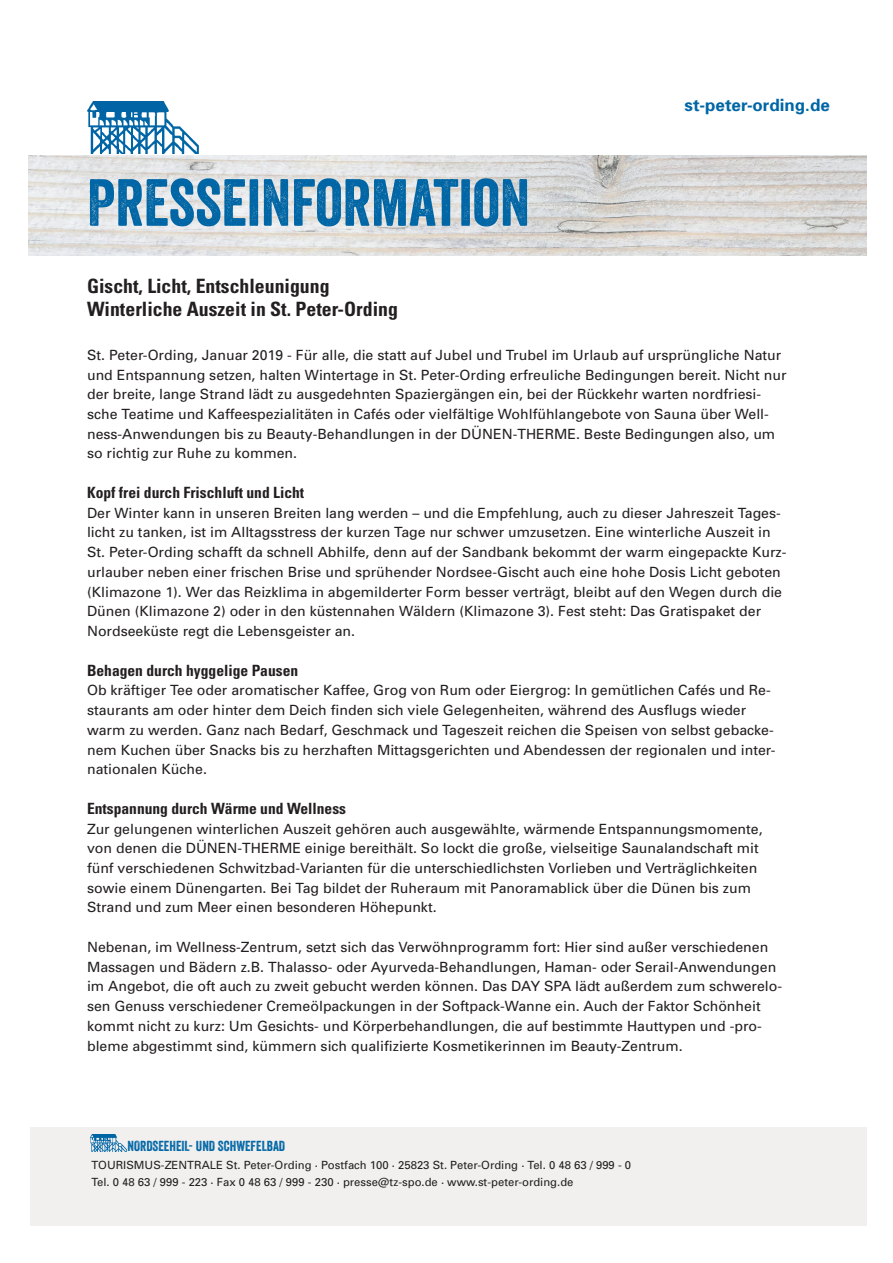
<style>
.page{position:relative;width:893px;height:1263px;background:#fff}
.page>*{position:absolute;margin:0;border:0;box-sizing:border-box;transform-origin:0 0}
.t1{font:64.5px "Veneer";color:#0166a5}
.t2{font:700 condensed 19.8px/23.7px "Univers";color:#231f20}
.t3{font:700 16.95px "Univers";color:#0166a5}
.t4{font:700 condensed 15.45px "Univers";color:#231f20}
.t5{font:14.1px/19.8px "Univers";color:#231f20}
.t6{font:14.1px "Veneer";color:#0166a5}
.t7{font:11.25px/17px "Univers";color:#231f20}
</style>
<div class="page">
<img style="left:29px;top:155px;width:837px;height:100px">
<img style="left:87px;top:101px;width:112px;height:53px">
<div style="left:30px;top:1127px;width:836px;height:99px;background:#f1f0ef"></div>
<img style="left:90px;top:1135px;width:37px;height:17px">
<h1 class="t1" style="left:87px;top:179px;width:444px">PRESSEINFORMATION</h1>
<p class="t3" style="left:684px;top:99px;width:147px">st-peter-ording.de</p>
<h2 class="t2" style="left:87px;top:276px;width:312px">Gischt, Licht, Entschleunigung<br>Winterliche Auszeit in St. Peter-Ording</h2>
<p class="t5" style="left:87px;top:346px;width:701px">St. Peter-Ording, Januar 2019 - Für alle, die statt auf Jubel und Trubel im Urlaub auf ursprüngliche Natur und Entspannung setzen, halten Wintertage in St. Peter-Ording erfreuliche Bedingungen bereit. Nicht nur der breite, lange Strand lädt zu ausgedehnten Spaziergängen ein, bei der Rückkehr warten nordfriesi&shy;sche Teatime und Kaffeespezialitäten in Cafés oder vielfältige Wohlfühlangebote von Sauna über Well&shy;ness-Anwendungen bis zu Beauty-Behandlungen in der DÜNEN-THERME. Beste Bedingungen also, um so richtig zur Ruhe zu kommen.</p>
<p class="t4" style="left:87px;top:487px;width:219px">Kopf frei durch Frischluft und Licht</p>
<p class="t5" style="left:87px;top:504px;width:701px">Der Winter kann in unseren Breiten lang werden – und die Empfehlung, auch zu dieser Jahreszeit Tages&shy;licht zu tanken, ist im Alltagsstress der kurzen Tage nur schwer umzusetzen. Eine winterliche Auszeit in St. Peter-Ording schafft da schnell Abhilfe, denn auf der Sandbank bekommt der warm eingepackte Kurz&shy;urlauber neben einer frischen Brise und sprühender Nordsee-Gischt auch eine hohe Dosis Licht geboten (Klimazone 1). Wer das Reizklima in abgemilderter Form besser verträgt, bleibt auf den Wegen durch die Dünen (Klimazone 2) oder in den küstennahen Wäldern (Klimazone 3). Fest steht: Das Gratispaket der Nordseeküste regt die Lebensgeister an.</p>
<p class="t4" style="left:87px;top:664px;width:213px">Behagen durch hyggelige Pausen</p>
<p class="t5" style="left:87px;top:682px;width:690px">Ob kräftiger Tee oder aromatischer Kaffee, Grog von Rum oder Eiergrog: In gemütlichen Cafés und Re&shy;staurants am oder hinter dem Deich finden sich viele Gelegenheiten, während des Ausflugs wieder warm zu werden. Ganz nach Bedarf, Geschmack und Tageszeit reichen die Speisen von selbst gebacke&shy;nem Kuchen über Snacks bis zu herzhaften Mittagsgerichten und Abendessen der regionalen und inter&shy;nationalen Küche.</p>
<p class="t4" style="left:87px;top:803px;width:260px">Entspannung durch Wärme und Wellness</p>
<p class="t5" style="left:87px;top:820px;width:677px">Zur gelungenen winterlichen Auszeit gehören auch ausgewählte, wärmende Entspannungsmomente, von denen die DÜNEN-THERME einige bereithält. So lockt die große, vielseitige Saunalandschaft mit fünf verschiedenen Schwitzbad-Varianten für die unterschiedlichsten Vorlieben und Verträglichkeiten sowie einem Dünengarten. Bei Tag bildet der Ruheraum mit Panoramablick über die Dünen bis zum Strand und zum Meer einen besonderen Höhepunkt.</p>
<p class="t5" style="left:87px;top:938px;width:696px">Nebenan, im Wellness-Zentrum, setzt sich das Verwöhnprogramm fort: Hier sind außer verschiedenen Massagen und Bädern z.B. Thalasso- oder Ayurveda-Behandlungen, Haman- oder Serail-Anwendungen im Angebot, die oft auch zu zweit gebucht werden können. Das DAY SPA lädt außerdem zum schwerelo&shy;sen Genuss verschiedener Cremeölpackungen in der Softpack-Wanne ein. Auch der Faktor Schönheit kommt nicht zu kurz: Um Gesichts- und Körperbehandlungen, die auf bestimmte Hauttypen und -pro&shy;bleme abgestimmt sind, kümmern sich qualifizierte Kosmetikerinnen im Beauty-Zentrum.</p>
<p class="t6" style="left:128px;top:1141px;width:159px">NORDSEEHEIL- UND SCHWEFELBAD</p>
<p class="t7" style="left:91px;top:1158px;width:541px">TOURISMUS-ZENTRALE St. Peter-Ording · Postfach 100 · 25823 St. Peter-Ording · Tel. 0 48 63 / 999 - 0<br>Tel. 0 48 63 / 999 - 223 · Fax 0 48 63 / 999 - 230 · presse@tz-spo.de · www.st-peter-ording.de</p>
</div>
